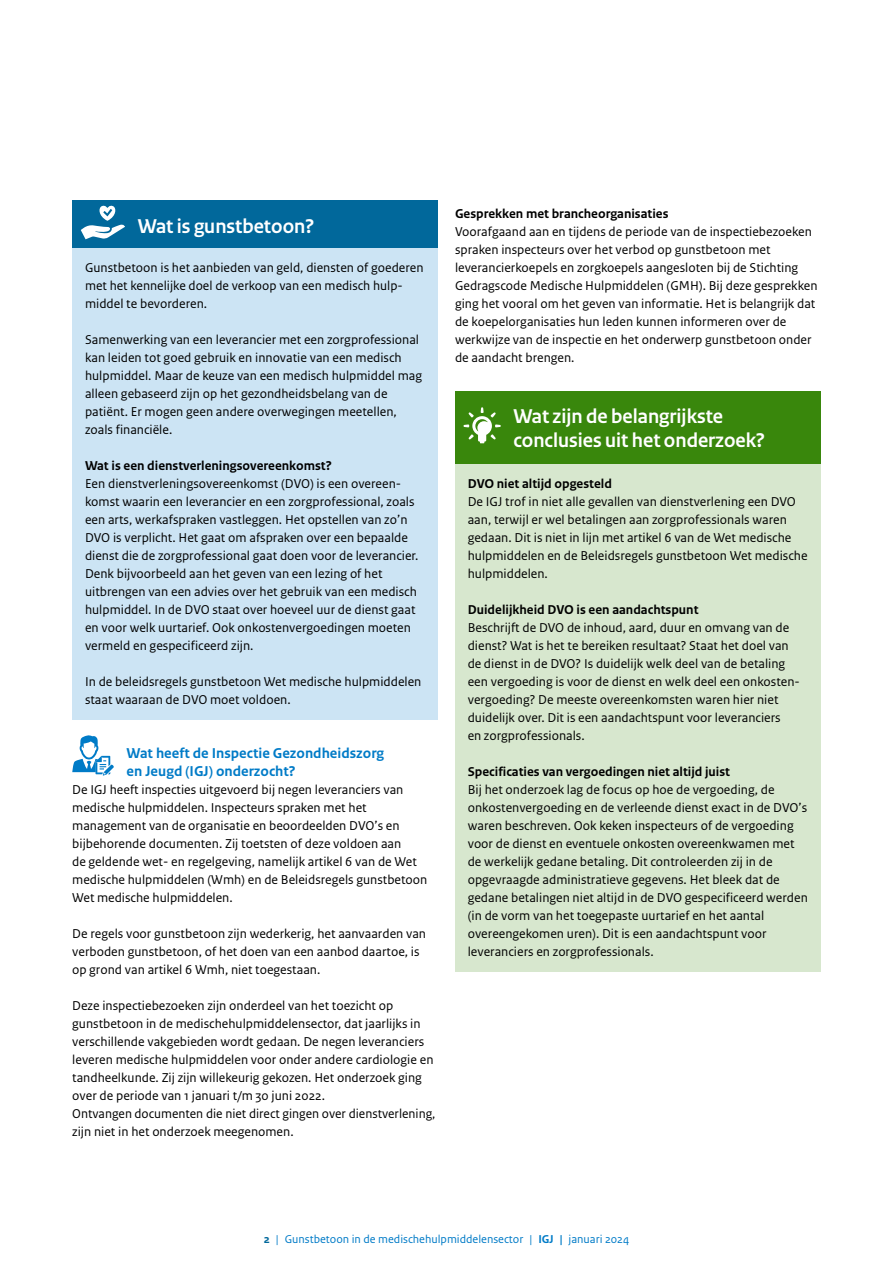
<style>
.page{position:relative;width:893px;height:1263px;background:#fff}
.page>*{position:absolute;margin:0;border:0;box-sizing:border-box;transform-origin:0 0}
.H2_Paragraafkop_groen{font:700 21px/24px "Rijksoverheid Sans Heading";color:#fff}
.H2_Paragraafkop_Blauw{font:700 21px "Rijksoverheid Sans Heading";color:#fff}
.H3_Alineakop{font:700 15px/18px "Rijksoverheid Sans Text";color:#007bc7}
.P_RO_Broodtekst_Sans{font:13.5px/18px "Rijksoverheid Sans Text Regular 2";color:#000}
.P_Kader_Broodtekst_lichtgroen{font:13.5px/18px "Rijksoverheid Sans Text Regular 2";color:#000}
.P_Kader_Broodtekst_lichtblauw{font:13.5px/18px "Rijksoverheid Sans Text Regular 2";color:#000}
.H3_Kader_Subkop_groen{font:700 13.5px "Rijksoverheid Sans Text";color:#000}
.H3_Kader_Subkop_blauw{font:700 13.5px "Rijksoverheid Sans Text";color:#000}
.t1{font:12px "Rijksoverheid Sans Text Regular 2";color:#007bc7}
.s1{font-family:"Rijksoverheid Sans Text";font-weight:700;color:#01689b}
.s2{font-family:"Rijksoverheid Sans Text";font-weight:700}
</style>
<div class="page">
<div style="left:72px;top:201px;width:366px;height:55px;background:#01689b"></div>
<div style="left:72px;top:248px;width:366px;height:75px;background:#cce4f4"></div>
<div style="left:72px;top:320px;width:366px;height:129px;background:#cce4f4"></div>
<div style="left:72px;top:446px;width:366px;height:39px;background:#cce4f4"></div>
<div style="left:72px;top:464px;width:366px;height:255px;background:#cce4f4"></div>
<svg style="left:81px;top:205px;width:44px;height:34px"></svg>
<svg style="left:72px;top:735px;width:42px;height:41px"></svg>
<div style="left:455px;top:391px;width:366px;height:75px;background:#39870c"></div>
<div style="left:455px;top:464px;width:366px;height:39px;background:#d7e7ce"></div>
<div style="left:455px;top:482px;width:366px;height:111px;background:#d7e7ce"></div>
<div style="left:455px;top:590px;width:366px;height:39px;background:#d7e7ce"></div>
<div style="left:455px;top:608px;width:366px;height:147px;background:#d7e7ce"></div>
<div style="left:455px;top:752px;width:366px;height:39px;background:#d7e7ce"></div>
<div style="left:455px;top:770px;width:366px;height:201px;background:#d7e7ce"></div>
<svg style="left:463px;top:407px;width:38px;height:36px"></svg>
<h2 class="H2_Paragraafkop_Blauw" style="left:138px;top:214px;width:178px">Wat is gunstbetoon?</h2>
<p class="P_Kader_Broodtekst_lichtblauw" style="left:85px;top:259px;width:340px">Gunstbetoon is het aanbieden van geld, diensten of goederen met het kennelijke doel de verkoop van een medisch hulp&shy;middel te bevorderen.</p>
<p class="P_Kader_Broodtekst_lichtblauw" style="left:85px;top:331px;width:339px">Samenwerking van een leverancier met een zorgprofessional kan leiden tot goed gebruik en innovatie van een medisch hulpmiddel. Maar de keuze van een medisch hulpmiddel mag alleen gebaseerd zijn op het gezondheidsbelang van de patiënt. Er mogen geen andere overwegingen meetellen, zoals financiële.</p>
<h3 class="H3_Kader_Subkop_blauw" style="left:85px;top:458px;width:248px">Wat is een dienstverleningsovereenkomst?</h3>
<p class="P_Kader_Broodtekst_lichtblauw" style="left:85px;top:475px;width:335px">Een dienstverleningsovereenkomst (DVO) is een overeen&shy;komst waarin een leverancier en een zorgprofessional, zoals een arts, werkafspraken vastleggen. Het opstellen van zo’n DVO is verplicht. Het gaat om afspraken over een bepaalde dienst die de zorgprofessional gaat doen voor de leverancier.<br>Denk bijvoorbeeld aan het geven van een lezing of het uitbrengen van een advies over het gebruik van een medisch hulpmiddel. In de DVO staat over hoeveel uur de dienst gaat en voor welk uurtarief. Ook onkostenvergoedingen moeten vermeld en gespecificeerd zijn.</p>
<p class="P_Kader_Broodtekst_lichtblauw" style="left:85px;top:673px;width:338px">In de beleidsregels gunstbetoon Wet medische hulpmiddelen staat waaraan de DVO moet voldoen.</p>
<h3 class="H3_Alineakop" style="left:127px;top:744px;width:259px">Wat heeft de Inspectie Gezondheidszorg en Jeugd (IGJ) onderzocht?</h3>
<p class="P_RO_Broodtekst_Sans" style="left:72px;top:781px;width:357px">De IGJ heeft inspecties uitgevoerd bij negen leveranciers van medische hulpmiddelen. Inspecteurs spraken met het management van de organisatie en beoordeelden DVO’s en bijbehorende documenten. Zij toetsten of deze voldoen aan<br>de geldende wet- en regelgeving, namelijk artikel 6 van de Wet medische hulpmiddelen (Wmh) en de Beleidsregels gunstbetoon Wet medische hulpmiddelen.</p>
<p class="P_RO_Broodtekst_Sans" style="left:72px;top:925px;width:355px">De regels voor gunstbetoon zijn wederkerig, het aanvaarden van verboden gunstbetoon, of het doen van een aanbod daartoe, is op grond van artikel 6 Wmh, niet toegestaan.</p>
<p class="P_RO_Broodtekst_Sans" style="left:72px;top:997px;width:365px">Deze inspectiebezoeken zijn onderdeel van het toezicht op gunstbetoon in de medischehulpmiddelensector, dat jaarlijks in verschillende vakgebieden wordt gedaan. De negen leveranciers leveren medische hulpmiddelen voor onder andere cardiologie en tandheelkunde. Zij zijn willekeurig gekozen. Het onderzoek ging over de periode van 1 januari t/m 30 juni 2022.<br>Ontvangen documenten die niet direct gingen over dienstverlening, zijn niet in het onderzoek meegenomen.</p>
<h4 class="H3_Kader_Subkop_groen" style="left:455px;top:206px;width:215px">Gesprekken met brancheorganisaties</h4>
<p class="P_RO_Broodtekst_Sans" style="left:455px;top:223px;width:364px">Voorafgaand aan en tijdens de periode van de inspectiebezoeken spraken inspecteurs over het verbod op gunstbetoon met leverancierkoepels en zorgkoepels aangesloten bij de Stichting Gedragscode Medische Hulpmiddelen (GMH). Bij deze gesprekken ging het vooral om het geven van informatie. Het is belangrijk dat de koepelorganisaties hun leden kunnen informeren over de werkwijze van de inspectie en het onderwerp gunstbetoon onder de aandacht brengen.</p>
<h2 class="H2_Paragraafkop_groen" style="left:513px;top:405px;width:253px">Wat zijn de belangrijkste conclusies uit het onderzoek?</h2>
<h3 class="H3_Kader_Subkop_groen" style="left:468px;top:476px;width:146px">DVO niet altijd opgesteld</h3>
<p class="P_Kader_Broodtekst_lichtgroen" style="left:468px;top:493px;width:341px">De IGJ trof in niet alle gevallen van dienstverlening een DVO aan, terwijl er wel betalingen aan zorgprofessionals waren gedaan. Dit is niet in lijn met artikel 6 van de Wet medische hulpmiddelen en de Beleidsregels gunstbetoon Wet medische hulpmiddelen.</p>
<h3 class="H3_Kader_Subkop_groen" style="left:468px;top:602px;width:232px">Duidelijkheid DVO is een aandachtspunt</h3>
<p class="P_Kader_Broodtekst_lichtgroen" style="left:468px;top:619px;width:334px">Beschrijft de DVO de inhoud, aard, duur en omvang van de dienst? Wat is het te bereiken resultaat? Staat het doel van de dienst in de DVO? Is duidelijk welk deel van de betaling een vergoeding is voor de dienst en welk deel een onkosten&shy;vergoeding? De meeste overeenkomsten waren hier niet duidelijk over. Dit is een aandachtspunt voor leveranciers<br>en zorgprofessionals.</p>
<h3 class="H3_Kader_Subkop_groen" style="left:468px;top:764px;width:264px">Specificaties van vergoedingen niet altijd juist</h3>
<p class="P_Kader_Broodtekst_lichtgroen" style="left:468px;top:781px;width:342px">Bij het onderzoek lag de focus op hoe de vergoeding, de onkostenvergoeding en de verleende dienst exact in de DVO’s waren beschreven. Ook keken inspecteurs of de vergoeding voor de dienst en eventuele onkosten overeenkwamen met de werkelijk gedane betaling. Dit controleerden zij in de opgevraagde administratieve gegevens. Het bleek dat de gedane betalingen niet altijd in de DVO gespecificeerd werden (in de vorm van het toegepaste uurtarief en het aantal overeengekomen uren). Dit is een aandachtspunt voor leveranciers en zorgprofessionals.</p>
<p class="t1" style="left:264px;top:1232px;width:367px"><span class="s1">2</span> | Gunstbetoon in de medischehulpmiddelensector | <span class="s2">IGJ |</span> januari 2024</p>
</div>
